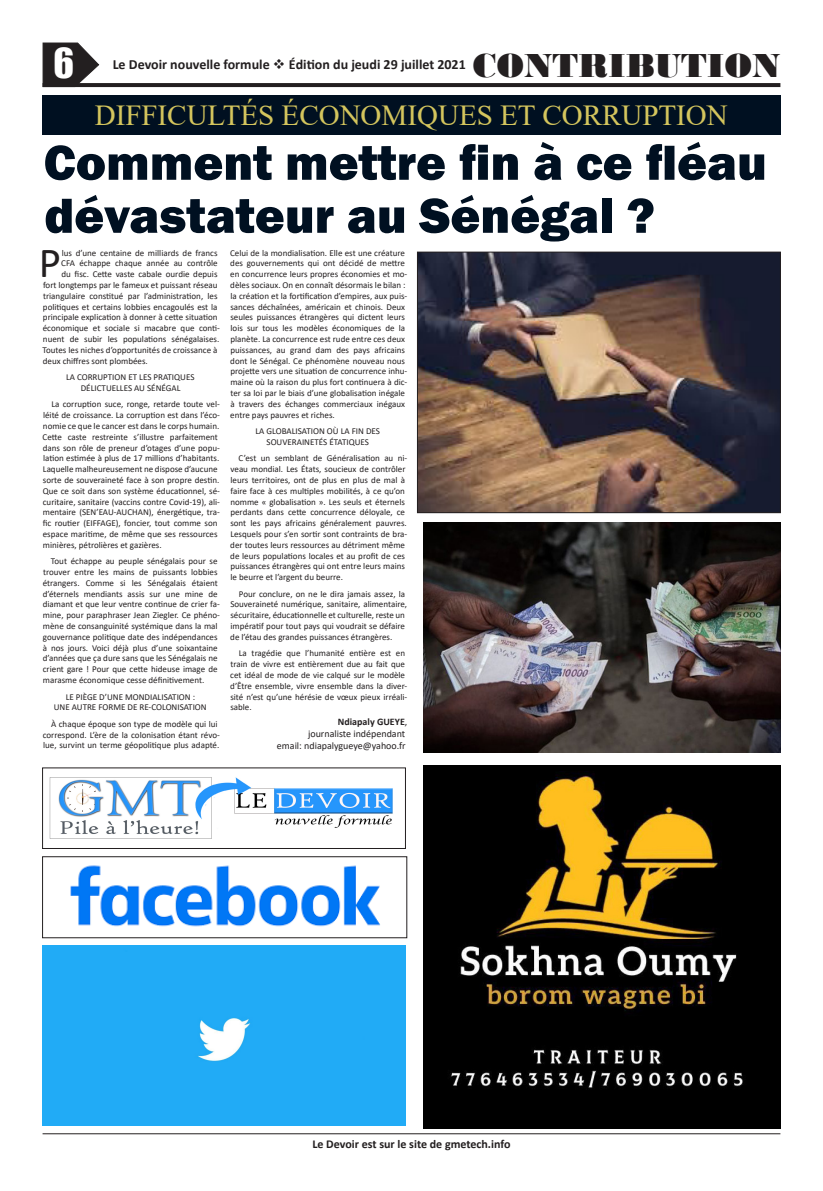
<style>
.page{position:relative;width:823px;height:1191px;background:#fff}
.page>*{position:absolute;margin:0;border:0;box-sizing:border-box;transform-origin:0 0}
.titre{font:800 51px "Franklin Gothic";color:#001021}
.texte{font:43px "Calibri";color:#231f20}
.t1{font:38px "Impact";color:#fff}
.t2{font:35px "Bodoni MT Black";color:#231f20}
.SURTITRE{font:29px "Times New Roman";color:#d4c55d}
.t3{font:700 14px "Calibri";color:#231f20}
.t4{font:700 12px "Calibri";color:#231f20}
.texte-2{font:10px "Calibri";color:#231f20}
.texte-3{font:700 10px "Calibri";color:#231f20}
.texte-4{font:9px/10.8px "Calibri";color:#231f20}
.s1{font-weight:400}
</style>
<div class="page">
<svg style="left:42px;top:42px;width:58px;height:46px"></svg>
<svg style="left:43px;top:83px;width:737px;height:4px;background:#262223"></svg>
<hr style="left:43px;top:1133px;width:737px;height:1px;background:#231f20">
<div style="left:42px;top:95px;width:738px;height:40px;background:#001021"></div>
<img style="left:418px;top:253px;width:360px;height:258px">
<div style="left:416px;top:251px;width:364px;height:262px;border:1px solid #231f20"></div>
<img style="left:423px;top:522px;width:357px;height:231px">
<img style="left:423px;top:765px;width:357px;height:363px">
<img style="left:49px;top:777px;width:344px;height:62px">
<div style="left:42px;top:767px;width:364px;height:82px;border:1px solid #231f20"></div>
<img style="left:70px;top:865px;width:310px;height:62px">
<div style="left:42px;top:856px;width:365px;height:82px;border:1px solid #231f20"></div>
<div style="left:43px;top:945px;width:362px;height:180px;background:#21abf6"></div>
<p class="t1" style="left:53px;top:33px;width:22px">6</p>
<p class="t2" style="left:472px;top:44px;width:309px">CONTRIBUTION</p>
<h3 class="t3" style="left:113px;top:55px;width:354px">Le Devoir nouvelle formule ❖ Édition du jeudi 29 juillet 2021</h3>
<p class="SURTITRE" style="left:95px;top:95px;width:634px">DIFFICULTÉS ÉCONOMIQUES ET CORRUPTION</p>
<p class="titre" style="left:44px;top:130px;width:724px">Comment mettre fin à ce fléau</p>
<p class="titre" style="left:44px;top:183px;width:611px">dévastateur au Sénégal ?</p>
<p class="texte" style="left:39px;top:233px;width:24px">P</p>
<p class="texte-4" style="left:62px;top:247px;width:157px">lus d’une centaine de milliards de francs</p>
<p class="texte-4" style="left:61px;top:258px;width:158px">CFA échappe chaque année au contrôle</p>
<p class="texte-4" style="left:61px;top:268px;width:157px">du fisc. Cette vaste cabale ourdie depuis</p>
<p class="texte-4" style="left:43px;top:279px;width:176px">fort longtemps par le fameux et puissant réseau</p>
<p class="texte-4" style="left:43px;top:290px;width:176px">triangulaire constitué par l’administration, les</p>
<p class="texte-4" style="left:43px;top:301px;width:176px">politiques et certains lobbies encagoulés est la</p>
<p class="texte-4" style="left:43px;top:312px;width:176px">principale explication à donner à cette situation</p>
<p class="texte-4" style="left:43px;top:322px;width:178px">économique et sociale si macabre que conti-</p>
<p class="texte-4" style="left:43px;top:333px;width:178px">nuent de subir les populations sénégalaises.</p>
<p class="texte-4" style="left:42px;top:344px;width:176px">Toutes les niches d’opportunités de croissance à</p>
<p class="texte-4" style="left:43px;top:355px;width:106px">deux chiffres sont plombées.</p>
<p class="texte-4" style="left:66px;top:371px;width:130px">LA CORRUPTION ET LES PRATIQUES</p>
<p class="texte-4" style="left:81px;top:382px;width:101px">DÉLICTUELLES AU SÉNÉGAL</p>
<p class="texte-4" style="left:43px;top:399px;width:179px;text-indent:9px">La corruption suce, ronge, retarde toute vel&shy;léité de croissance. La corruption est dans l’éco&shy;nomie ce que le cancer est dans le corps humain.<br>Cette caste restreinte s’illustre parfaitement dans son rôle de preneur d’otages d’une popu&shy;lation estimée à plus de 17 millions d’habitants.<br>Laquelle malheureusement ne dispose d’aucune sorte de souveraineté face à son propre destin.<br>Que ce soit dans son système éducationnel, sé&shy;curitaire, sanitaire (vaccins contre Covid-19), ali&shy;mentaire (SEN’EAU-AUCHAN), énergétique, tra&shy;fic routier (EIFFAGE), foncier, tout comme son espace maritime, de même que ses ressources minières, pétrolières et gazières.</p>
<p class="texte-4" style="left:43px;top:555px;width:178px;text-indent:8px">Tout échappe au peuple sénégalais pour se trouver entre les mains de puissants lobbies étrangers. Comme si les Sénégalais étaient d’éternels mendiants assis sur une mine de diamant et que leur ventre continue de crier fa&shy;mine, pour paraphraser Jean Ziegler. Ce phéno&shy;mène de consanguinité systémique dans la mal gouvernance politique date des indépendances à nos jours. Voici déjà plus d’une soixantaine d’années que ça dure sans que les Sénégalais ne crient gare ! Pour que cette hideuse image de marasme économique cesse définitivement.</p>
<p class="texte-4" style="left:66px;top:691px;width:131px">LE PIÈGE D’UNE MONDIALISATION :</p>
<p class="texte-4" style="left:54px;top:701px;width:154px">UNE AUTRE FORME DE RE-COLONISATION</p>
<p class="texte-4" style="left:43px;top:718px;width:178px;text-indent:8px">À chaque époque son type de modèle qui lui correspond. L’ère de la colonisation étant révo&shy;lue, survint un terme géopolitique plus adapté.</p>
<p class="texte-4" style="left:230px;top:247px;width:179px">Celui de la mondialisation. Elle est une créature des gouvernements qui ont décidé de mettre en concurrence leurs propres économies et mo&shy;dèles sociaux. On en connaît désormais le bilan : la création et la fortification d’empires, aux puis&shy;sances déchaînées, américain et chinois. Deux seules puissances étrangères qui dictent leurs lois sur tous les modèles économiques de la planète. La concurrence est rude entre ces deux puissances, au grand dam des pays africains dont le Sénégal. Ce phénomène nouveau nous projette vers une situation de concurrence inhu&shy;maine où la raison du plus fort continuera à dic&shy;ter sa loi par le biais d’une globalisation inégale à travers des échanges commerciaux inégaux entre pays pauvres et riches.</p>
<p class="texte-4" style="left:255px;top:425px;width:126px">LA GLOBALISATION OÙ LA FIN DES</p>
<p class="texte-4" style="left:266px;top:436px;width:104px">SOUVERAINETÉS ÉTATIQUES</p>
<p class="texte-4" style="left:230px;top:453px;width:178px;text-indent:8px">C’est un semblant de Généralisation au ni&shy;veau mondial. Les États, soucieux de contrôler leurs territoires, ont de plus en plus de mal à faire face à ces multiples mobilités, à ce qu’on nomme « globalisation ». Les seuls et éternels perdants dans cette concurrence déloyale, ce sont les pays africains généralement pauvres.<br>Lesquels pour s’en sortir sont contraints de bra&shy;der toutes leurs ressources au détriment même de leurs populations locales et au profit de ces puissances étrangères qui ont entre leurs mains le beurre et l’argent du beurre.</p>
<p class="texte-4" style="left:230px;top:588px;width:178px;text-indent:9px">Pour conclure, on ne le dira jamais assez, la Souveraineté numérique, sanitaire, alimentaire, sécuritaire, éducationnelle et culturelle, reste un impératif pour tout pays qui voudrait se défaire de l’étau des grandes puissances étrangères.</p>
<p class="texte-4" style="left:230px;top:647px;width:178px;text-indent:9px">La tragédie que l’humanité entière est en train de vivre est entièrement due au fait que cet idéal de mode de vie calqué sur le modèle d’Être ensemble, vivre ensemble dans la diver&shy;sité n’est qu’une hérésie de vœux pieux irréali&shy;sable.</p>
<p class="texte-3" style="left:337px;top:715px;width:71px">Ndiapaly GUEYE<span class="s1">,</span></p>
<p class="texte-2" style="left:308px;top:727px;width:99px">journaliste indépendant</p>
<p class="texte-2" style="left:277px;top:739px;width:130px">email: ndiapalygueye@yahoo.fr</p>
<h3 class="t4" style="left:312px;top:1136px;width:200px">Le Devoir est sur le site de gmetech.info</h3>
</div>
